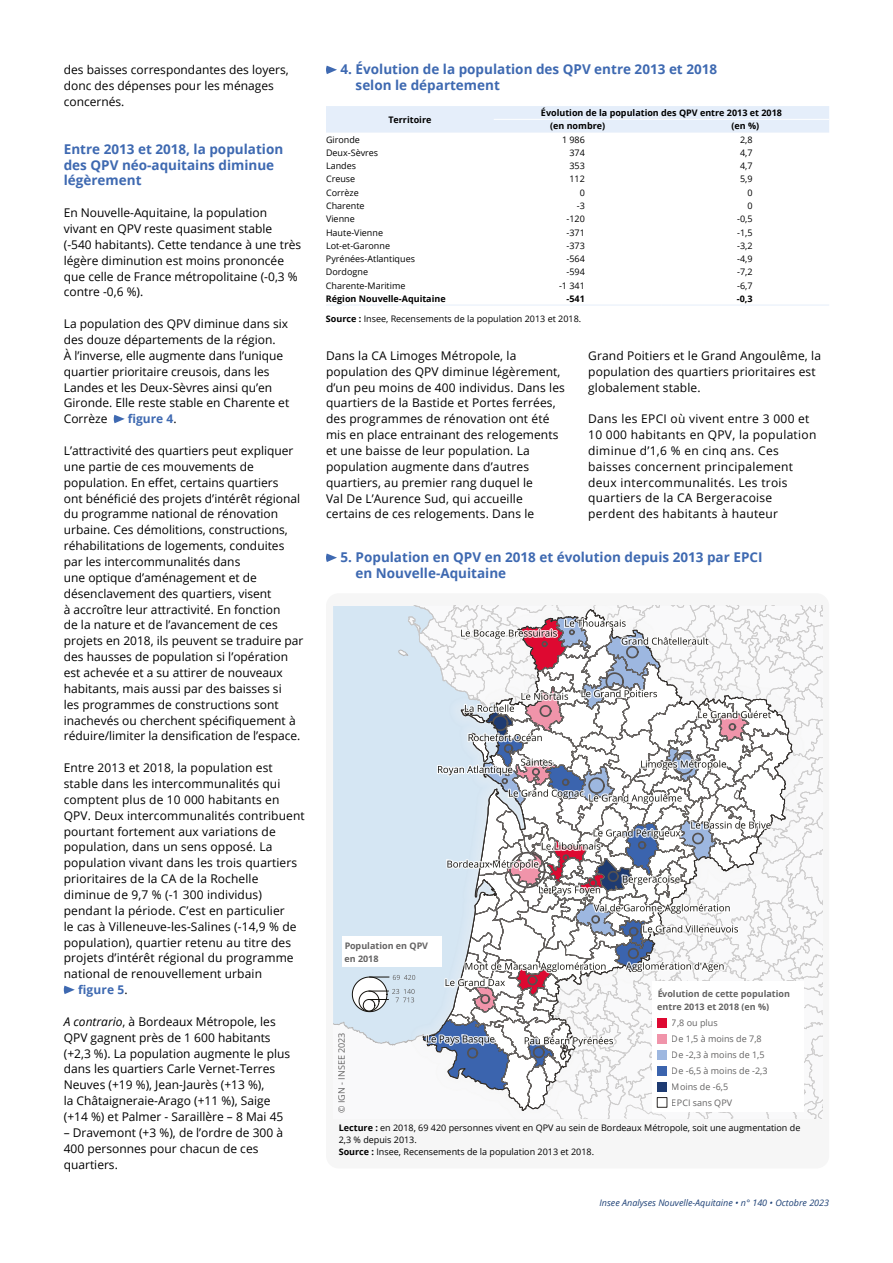
<style>
.page{position:relative;width:893px;height:1263px;background:#fff}
.page>*{position:absolute;margin:0;border:0;box-sizing:border-box;transform-origin:0 0}
.t1{font:700 13.5px/15.9px "Open Sans";color:#3e69b1}
.t2{font:12px/15.9px "Open Sans";color:#000}
.t3{font:12px/15.9px "Open Sans";letter-spacing:.025em;color:#000}
.t4{font:700 12px "Open Sans";letter-spacing:.005em;color:#3e69b1}
.t5{font:9px/12px "Open Sans";color:#000}
.t6{font:700 9px/13.2px "Open Sans";color:#000}
.t7{font:9px/15.9px "Open Sans";color:#646363}
.t8{font:700 9px/12.8px "Open Sans";color:#646363}
.t9{font:italic 9px "Open Sans";color:#1e4176}
.s1{font-weight:400;color:#000}
.s2{font-style:italic}
.s3{font-weight:700}
</style>
<div class="page">
<svg style="left:113px;top:415px;width:12px;height:8px"></svg>
<svg style="left:63px;top:985px;width:12px;height:9px"></svg>
<svg style="left:326px;top:66px;width:11px;height:8px"></svg>
<div style="left:326px;top:106px;width:503px;height:27px;background:#e5eefa"></div>
<hr style="left:326px;top:305px;width:168px;height:1px;background:#e5eefa">
<hr style="left:494px;top:305px;width:167px;height:1px;background:#e5eefa">
<hr style="left:661px;top:305px;width:168px;height:1px;background:#e5eefa">
<hr style="left:494px;top:119px;width:167px;height:1px;background:#fff">
<hr style="left:661px;top:119px;width:168px;height:1px;background:#fff">
<svg style="left:326px;top:593px;width:503px;height:575px;fill:#f6f6f6"></svg>
<svg style="left:352px;top:606px;width:471px;height:513px"></svg>
<div style="left:652px;top:982px;width:151px;height:130px;background:#fff"></div>
<div style="left:657px;top:1018px;width:10px;height:10px;background:#de0931"></div>
<div style="left:657px;top:1034px;width:10px;height:10px;background:#f094aa"></div>
<div style="left:657px;top:1050px;width:10px;height:9px;background:#9db7e0"></div>
<div style="left:657px;top:1066px;width:10px;height:9px;background:#3b64ae"></div>
<div style="left:657px;top:1082px;width:10px;height:9px;background:#1e3b72"></div>
<div style="left:657px;top:1097px;width:10px;height:10px;border:1px solid #2c2825"></div>
<div style="left:342px;top:936px;width:99px;height:31px;background:#fff"></div>
<svg style="left:326px;top:553px;width:11px;height:9px"></svg>
<p class="t2" style="left:64px;top:62px;width:226px">des baisses correspondantes des loyers, donc des dépenses pour les ménages concernés.</p>
<p class="t1" style="left:64px;top:140px;width:221px">Entre 2013 et 2018, la population des QPV néo-aquitains diminue légèrement</p>
<p class="t2" style="left:64px;top:204px;width:239px">En Nouvelle-Aquitaine, la population vivant en QPV reste quasiment stable (-540 habitants). Cette tendance à une très légère diminution est moins prononcée que celle de France métropolitaine (-0,3 % contre -0,6 %).</p>
<p class="t2" style="left:64px;top:315px;width:227px">La population des QPV diminue dans six des douze départements de la région.<br>À l’inverse, elle augmente dans l’unique quartier prioritaire creusois, dans les Landes et les Deux-Sèvres ainsi qu’en Gironde. Elle reste stable en Charente et Corrèze</p>
<p class="t4" style="left:128px;top:410px;width:50px">figure 4<span class="s1">.</span></p>
<p class="t2" style="left:64px;top:442px;width:241px">L’attractivité des quartiers peut expliquer une partie de ces mouvements de population. En effet, certains quartiers<br>ont bénéficié des projets d’intérêt régional du programme national de rénovation urbaine. Ces démolitions, constructions, réhabilitations de logements, conduites par les intercommunalités dans<br>une optique d’aménagement et de désenclavement des quartiers, visent<br>à accroître leur attractivité. En fonction<br>de la nature et de l’avancement de ces projets en 2018, ils peuvent se traduire par des hausses de population si l’opération est achevée et a su attirer de nouveaux habitants, mais aussi par des baisses si<br>les programmes de constructions sont inachevés ou cherchent spécifiquement à réduire/limiter la densification de l’espace.</p>
<p class="t2" style="left:64px;top:759px;width:211px">Entre 2013 et 2018, la population est</p>
<p class="t2" style="left:64px;top:775px;width:218px">stable dans les intercommunalités qui</p>
<p class="t2" style="left:64px;top:791px;width:217px">comptent plus de 10 000 habitants en</p>
<p class="t2" style="left:64px;top:807px;width:242px">QPV. Deux intercommunalités contribuent</p>
<p class="t2" style="left:64px;top:823px;width:214px">pourtant fortement aux variations de</p>
<p class="t2" style="left:64px;top:839px;width:210px">population, dans un sens opposé. La</p>
<p class="t2" style="left:64px;top:855px;width:235px">population vivant dans les trois quartiers</p>
<p class="t2" style="left:64px;top:870px;width:196px">prioritaires de la CA de la Rochelle</p>
<p class="t2" style="left:64px;top:886px;width:200px">diminue de 9,7 % (-1 300 individus)</p>
<p class="t2" style="left:64px;top:902px;width:223px">pendant la période. C’est en particulier</p>
<p class="t2" style="left:64px;top:918px;width:234px">le cas à Villeneuve-les-Salines (-14,9 % de</p>
<p class="t2" style="left:64px;top:934px;width:229px">population), quartier retenu au titre des</p>
<p class="t2" style="left:64px;top:950px;width:231px">projets d’intérêt régional du programme</p>
<p class="t2" style="left:64px;top:966px;width:200px">national de renouvellement urbain</p>
<p class="t4" style="left:78px;top:981px;width:51px">figure 5<span class="s1">.</span></p>
<p class="t2" style="left:64px;top:1013px;width:228px"><span class="s2">A contrario</span>, à Bordeaux Métropole, les QPV gagnent près de 1 600 habitants (+2,3 %). La population augmente le plus dans les quartiers Carle Vernet-Terres Neuves (+19 %), Jean-Jaurès (+13 %),<br>la Châtaigneraie-Arago (+11 %), Saige (+14 %) et Palmer - Saraillère – 8 Mai 45</p>
<p class="t2" style="left:64px;top:1124px;width:221px">– Dravemont (+3 %), de l’ordre de 300 à<br>400 personnes pour chacun de ces quartiers.</p>
<p class="t1" style="left:356px;top:61px;width:363px;text-indent:-15px">4. Évolution de la population des QPV entre 2013 et 2018 selon le département</p>
<p class="t6" style="left:388px;top:113px;width:45px">Territoire</p>
<p class="t6" style="left:550px;top:106px;width:233px;text-indent:-9px">Évolution de la population des QPV entre 2013 et 2018 (en nombre)</p>
<p class="t6" style="left:731px;top:119px;width:29px">(en %)</p>
<p class="t5" style="left:326px;top:133px;width:36px">Gironde</p>
<p class="t5" style="left:562px;top:133px;width:24px">1 986</p>
<p class="t5" style="left:740px;top:133px;width:14px">2,8</p>
<p class="t5" style="left:326px;top:146px;width:54px">Deux-Sèvres</p>
<p class="t5" style="left:569px;top:146px;width:17px">374</p>
<p class="t5" style="left:740px;top:146px;width:14px">4,7</p>
<p class="t5" style="left:326px;top:160px;width:32px">Landes</p>
<p class="t5" style="left:569px;top:160px;width:17px">353</p>
<p class="t5" style="left:740px;top:160px;width:14px">4,7</p>
<p class="t5" style="left:326px;top:173px;width:31px">Creuse</p>
<p class="t5" style="left:569px;top:173px;width:17px">112</p>
<p class="t5" style="left:740px;top:173px;width:14px">5,9</p>
<p class="t5" style="left:326px;top:186px;width:34px">Corrèze</p>
<p class="t5" style="left:580px;top:186px;width:7px">0</p>
<p class="t5" style="left:747px;top:186px;width:7px">0</p>
<p class="t5" style="left:326px;top:199px;width:40px">Charente</p>
<p class="t5" style="left:577px;top:199px;width:10px">-3</p>
<p class="t5" style="left:747px;top:199px;width:7px">0</p>
<p class="t5" style="left:326px;top:213px;width:30px">Vienne</p>
<p class="t5" style="left:567px;top:213px;width:20px">-120</p>
<p class="t5" style="left:737px;top:213px;width:17px">-0,5</p>
<p class="t5" style="left:326px;top:226px;width:59px">Haute-Vienne</p>
<p class="t5" style="left:567px;top:226px;width:20px">-371</p>
<p class="t5" style="left:737px;top:226px;width:17px">-1,5</p>
<p class="t5" style="left:326px;top:239px;width:66px">Lot-et-Garonne</p>
<p class="t5" style="left:567px;top:239px;width:20px">-373</p>
<p class="t5" style="left:737px;top:239px;width:17px">-3,2</p>
<p class="t5" style="left:326px;top:253px;width:91px">Pyrénées-Atlantiques</p>
<p class="t5" style="left:567px;top:253px;width:20px">-564</p>
<p class="t5" style="left:737px;top:253px;width:17px">-4,9</p>
<p class="t5" style="left:326px;top:266px;width:44px">Dordogne</p>
<p class="t5" style="left:567px;top:266px;width:20px">-594</p>
<p class="t5" style="left:737px;top:266px;width:17px">-7,2</p>
<p class="t5" style="left:326px;top:279px;width:81px">Charente-Maritime</p>
<p class="t5" style="left:559px;top:279px;width:27px">-1 341</p>
<p class="t5" style="left:737px;top:279px;width:17px">-6,7</p>
<p class="t6" style="left:326px;top:292px;width:121px">Région Nouvelle-Aquitaine</p>
<p class="t6" style="left:567px;top:292px;width:20px">-541</p>
<p class="t6" style="left:737px;top:292px;width:17px">-0,3</p>
<p class="t5" style="left:326px;top:312px;width:257px"><span class="s3">Source :</span> Insee, Recensements de la population 2013 et 2018.</p>
<p class="t2" style="left:326px;top:347px;width:240px">Dans la CA Limoges Métropole, la population des QPV diminue légèrement, d’un peu moins de 400 individus. Dans les quartiers de la Bastide et Portes ferrées, des programmes de rénovation ont été mis en place entrainant des relogements et une baisse de leur population. La population augmente dans d’autres quartiers, au premier rang duquel le<br>Val De L’Aurence Sud, qui accueille certains de ces relogements. Dans le</p>
<p class="t2" style="left:588px;top:347px;width:234px">Grand Poitiers et le Grand Angoulême, la population des quartiers prioritaires est globalement stable.</p>
<p class="t3" style="left:588px;top:411px;width:230px">Dans les EPCI où vivent entre 3 000 et 10 000 habitants en QPV, la population diminue d’1,6 % en cinq ans. Ces baisses concernent principalement deux intercommunalités. Les trois quartiers de la CA Bergeracoise perdent des habitants à hauteur</p>
<p class="t1" style="left:356px;top:549px;width:408px;text-indent:-15px">5. Population en QPV en 2018 et évolution depuis 2013 par EPCI en Nouvelle-Aquitaine</p>
<p class="t8" style="left:344px;top:939px;width:85px">Population en QPV en 2018</p>
<p class="t7" style="left:333px;top:1113px;width:82px;rotate:-90deg">© IGN - INSEE 2023</p>
<p class="t8" style="left:657px;top:987px;width:134px">Évolution de cette population entre 2013 et 2018 (en %)</p>
<p class="t7" style="left:672px;top:1015px;width:97px">7,8 ou plus<br>De 1,5 à moins de 7,8<br>De -2,3 à moins de 1,5<br>De -6,5 à moins de -2,3<br>Moins de -6,5<br>EPCI sans QPV</p>
<p class="t5" style="left:339px;top:1121px;width:463px"><span class="s3">Lecture :</span> en 2018, 69 420 personnes vivent en QPV au sein de Bordeaux Métropole, soit une augmentation de<br>2,3 % depuis 2013.<br><span class="s3">Source :</span> Insee, Recensements de la population 2013 et 2018.</p>
<p class="t9" style="left:599px;top:1197px;width:231px">Insee Analyses Nouvelle-Aquitaine • n° 140 • Octobre 2023</p>
</div>
